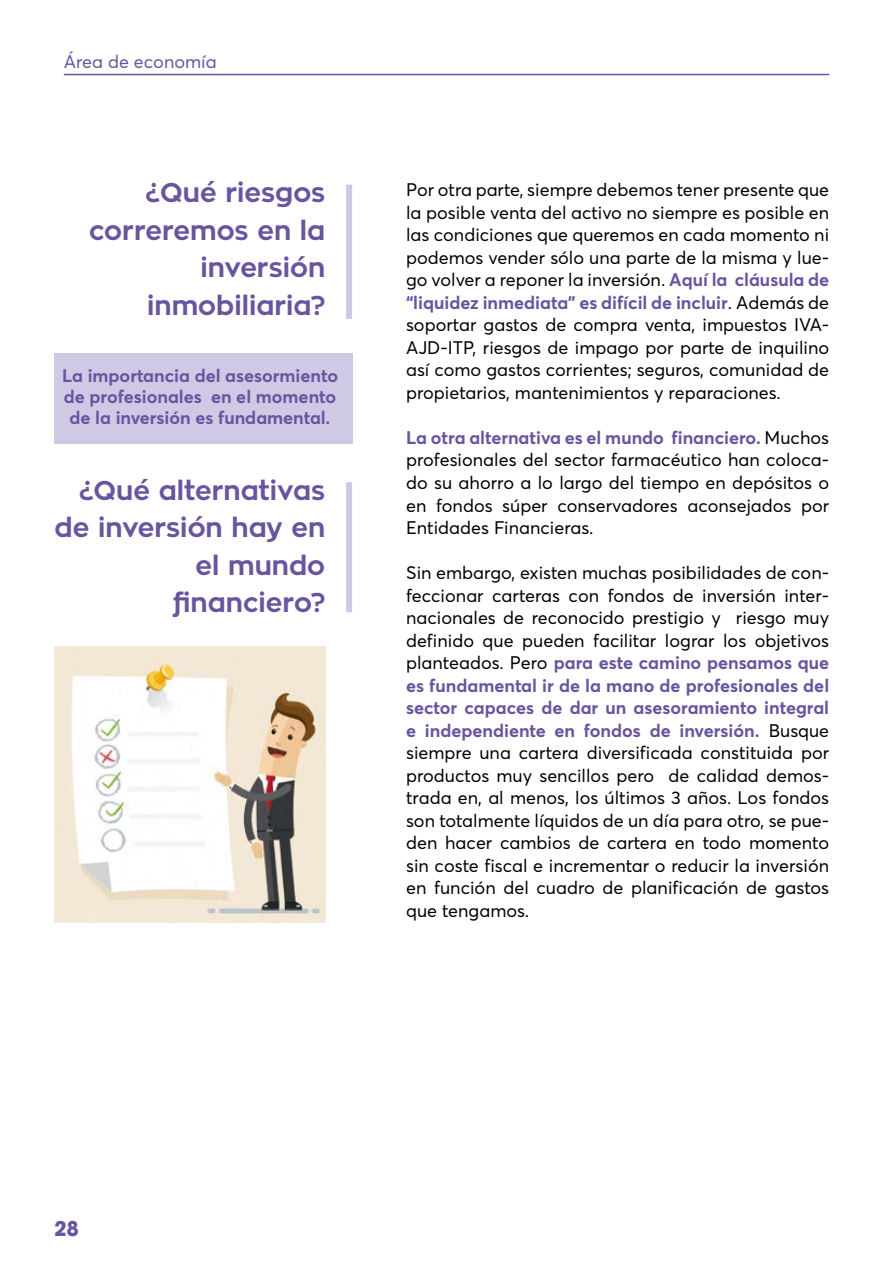
<style>
.page{position:relative;width:893px;height:1263px;background:#fff}
.page>*{position:absolute;margin:0;border:0;box-sizing:border-box;transform-origin:0 0}
.t1{font:700 27px/37.5px "Zona Pro";color:#69549f;text-align:right}
.t2{font:700 21px "Avant Garde IT Cby BT";color:#69549f}
.t3{font:18px/22.5px "Averta Demo";color:#000;text-align:justify}
.t4{font:700 18px/22.5px "Averta";color:#69549f;text-align:justify}
.t5{font:18px "Averta Demo";color:#69549f}
.s1{font-family:"Averta";font-weight:700;color:#69549f}
.s2{font-family:"Averta Demo";font-weight:400;color:#000}
</style>
<div class="page">
<hr style="left:64px;top:74px;width:765px;height:1px;background:#69549f">
<img style="left:54px;top:646px;width:271px;height:277px">
<div style="left:346px;top:185px;width:6px;height:134px;background:#d0c9e6"></div>
<div style="left:346px;top:482px;width:6px;height:130px;background:#d0c9e6"></div>
<div style="left:54px;top:353px;width:299px;height:90px;background:#d0c9e6"></div>
<p class="t5" style="left:64px;top:50px;width:154px">Área de economía</p>
<h1 class="t1" style="left:89px;top:174px;width:238px">¿Qué riesgos correremos en la inversión inmobiliaria?</h1>
<p class="t4" style="left:62px;top:364px;width:278px;line-height:21px;text-align:center">La importancia del asesormiento de profesionales en el momento de la inversión es fundamental.</p>
<h1 class="t1" style="left:55px;top:472px;width:272px">¿Qué alternativas de inversión hay en el mundo financiero?</h1>
<p class="t3" style="left:406px;top:179px;width:425px">Por otra parte, siempre debemos tener presente que la posible venta del activo no siempre es posible en las condiciones que queremos en cada momento ni podemos vender sólo una parte de la misma y lue&shy;go volver a reponer la inversión. <span class="s1">Aquí la cláusula de</span></p>
<p class="t4" style="left:406px;top:290px;width:425px">“liquidez inmediata” es difícil de incluir<span class="s2">. Además de</span></p>
<p class="t3" style="left:406px;top:314px;width:425px">soportar gastos de compra venta, impuestos IVA-AJD-ITP, riesgos de impago por parte de inquilino así como gastos corrientes; seguros, comunidad de propietarios, mantenimientos y reparaciones.</p>
<p class="t4" style="left:406px;top:425px;width:425px">La otra alternativa es el mundo financiero. <span class="s2">Muchos</span></p>
<p class="t3" style="left:406px;top:449px;width:425px">profesionales del sector farmacéutico han coloca&shy;do su ahorro a lo largo del tiempo en depósitos o en fondos súper conservadores aconsejados por Entidades Financieras.</p>
<p class="t3" style="left:406px;top:561px;width:425px">Sin embargo, existen muchas posibilidades de con&shy;feccionar carteras con fondos de inversión inter&shy;nacionales de reconocido prestigio y riesgo muy definido que pueden facilitar lograr los objetivos</p>
<p class="t4" style="left:406px;top:650px;width:425px"><span class="s2">planteados. Pero</span> para este camino pensamos que es fundamental ir de la mano de profesionales del sector capaces de dar un asesoramiento integral e independiente en fondos de inversión. <span class="s2">Busque</span></p>
<p class="t3" style="left:406px;top:741px;width:425px">siempre una cartera diversificada constituida por productos muy sencillos pero de calidad demos&shy;trada en, al menos, los últimos 3 años. Los fondos son totalmente líquidos de un día para otro, se pue&shy;den hacer cambios de cartera en todo momento sin coste fiscal e incrementar o reducir la inversión en función del cuadro de planificación de gastos que tengamos.</p>
<p class="t2" style="left:54px;top:1215px;width:26px">28</p>
</div>
